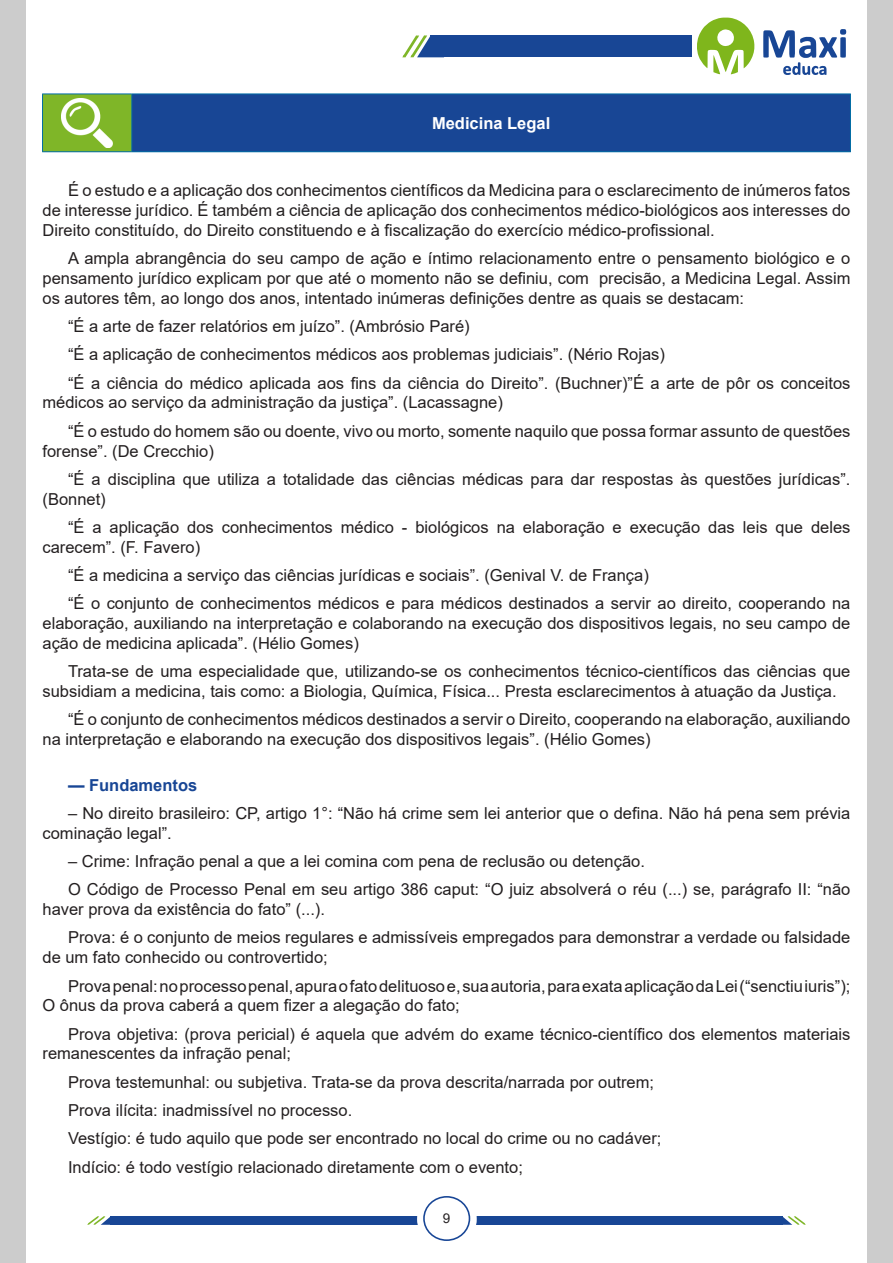
<style>
.page{position:relative;width:893px;height:1263px;background:#fff}
.page>*{position:absolute;margin:0;border:0;box-sizing:border-box;transform-origin:0 0}
.t1{font:16.5px/19.8px "Arial";color:#231f20}
.t2{font:700 16.5px "Arial";color:#fff}
.t3{font:700 16.5px "Arial";color:#184695}
.t4{font:13.5px "Arial";color:#231f20}
</style>
<div class="page">
<div style="left:431px;top:35px;width:261px;height:22px;background:#184695"></div>
<svg style="left:697px;top:17px;width:58px;height:58px"></svg>
<svg style="left:763px;top:29px;width:83px;height:46px"></svg>
<svg style="left:402px;top:35px;width:42px;height:23px"></svg>
<div style="left:0;top:0;width:26px;height:1263px;background:#ccc"></div>
<div style="left:867px;top:0;width:26px;height:1263px;background:#ccc"></div>
<div style="left:111px;top:1216px;width:312px;height:9px;background:#184695"></div>
<svg style="left:87px;top:1216px;width:24px;height:9px"></svg>
<div style="left:470px;top:1216px;width:312px;height:9px;background:#184695"></div>
<svg style="left:782px;top:1216px;width:24px;height:9px"></svg>
<div style="left:418px;top:1192px;width:58px;height:55px;background:#fff;border-radius:50%"></div>
<div style="left:417px;top:1191px;width:60px;height:57px;border:2px solid #fff;border-radius:50%"></div>
<div style="left:423px;top:1196px;width:47px;height:45px;border:2px solid #184696;border-radius:50%"></div>
<div style="left:43px;top:94px;width:89px;height:58px;background:#7fb628"></div>
<div style="left:132px;top:94px;width:718px;height:58px;background:#184695"></div>
<hr style="left:42px;top:94px;width:90px;height:1px;background:#036ea6">
<hr style="left:42px;top:94px;width:1px;height:57px;background:#036ea6">
<hr style="left:42px;top:151px;width:90px;height:1px;background:#036ea6">
<hr style="left:132px;top:94px;width:719px;height:1px;background:#036ea6">
<hr style="left:131px;top:94px;width:1px;height:57px;background:#036ea6">
<hr style="left:850px;top:94px;width:1px;height:57px;background:#036ea6">
<hr style="left:132px;top:151px;width:719px;height:1px;background:#036ea6">
<img style="left:62px;top:98px;width:50px;height:49px">
<p class="t2" style="left:432px;top:111px;width:120px">Medicina Legal</p>
<p class="t1" style="left:43px;top:180px;width:809px;text-align:justify;text-indent:26px">É o estudo e a aplicação dos conhecimentos científicos da Medicina para o esclarecimento de inúmeros fatos de interesse jurídico. É também a ciência de aplicação dos conhecimentos médico-biológicos aos interesses do Direito constituído, do Direito constituendo e à fiscalização do exercício médico-profissional.</p>
<p class="t1" style="left:43px;top:248px;width:809px;text-align:justify;text-indent:26px">A ampla abrangência do seu campo de ação e íntimo relacionamento entre o pensamento biológico e o pensamento jurídico explicam por que até o momento não se definiu, com precisão, a Medicina Legal. Assim os autores têm, ao longo dos anos, intentado inúmeras definições dentre as quais se destacam:</p>
<p class="t1" style="left:68px;top:316px;width:403px">“É a arte de fazer relatórios em juízo”. (Ambrósio Paré)</p>
<p class="t1" style="left:68px;top:345px;width:598px">“É a aplicação de conhecimentos médicos aos problemas judiciais”. (Nério Rojas)</p>
<p class="t1" style="left:43px;top:373px;width:809px;text-indent:26px">“É a ciência do médico aplicada aos fins da ciência do Direito”. (Buchner)”É a arte de pôr os conceitos médicos ao serviço da administração da justiça”. (Lacassagne)</p>
<p class="t1" style="left:43px;top:421px;width:809px;text-indent:26px">“É o estudo do homem são ou doente, vivo ou morto, somente naquilo que possa formar assunto de questões forense”. (De Crecchio)</p>
<p class="t1" style="left:43px;top:469px;width:809px;text-indent:26px">“É a disciplina que utiliza a totalidade das ciências médicas para dar respostas às questões jurídicas”. (Bonnet)</p>
<p class="t1" style="left:43px;top:517px;width:809px;text-indent:26px">“É a aplicação dos conhecimentos médico - biológicos na elaboração e execução das leis que deles carecem”. (F. Favero)</p>
<p class="t1" style="left:68px;top:565px;width:582px">“É a medicina a serviço das ciências jurídicas e sociais”. (Genival V. de França)</p>
<p class="t1" style="left:43px;top:594px;width:809px;text-align:justify;text-indent:26px">“É o conjunto de conhecimentos médicos e para médicos destinados a servir ao direito, cooperando na elaboração, auxiliando na interpretação e colaborando na execução dos dispositivos legais, no seu campo de ação de medicina aplicada”. (Hélio Gomes)</p>
<p class="t1" style="left:43px;top:661px;width:809px;text-indent:26px">Trata-se de uma especialidade que, utilizando-se os conhecimentos técnico-científicos das ciências que subsidiam a medicina, tais como: a Biologia, Química, Física... Presta esclarecimentos à atuação da Justiça.</p>
<p class="t1" style="left:43px;top:710px;width:809px;text-indent:26px">“É o conjunto de conhecimentos médicos destinados a servir o Direito, cooperando na elaboração, auxiliando na interpretação e elaborando na execução dos dispositivos legais”. (Hélio Gomes)</p>
<p class="t3" style="left:68px;top:773px;width:131px">— Fundamentos</p>
<p class="t1" style="left:43px;top:803px;width:809px;text-indent:26px">– No direito brasileiro: CP, artigo 1°: “Não há crime sem lei anterior que o defina. Não há pena sem prévia cominação legal”.</p>
<p class="t1" style="left:68px;top:851px;width:578px">– Crime: Infração penal a que a lei comina com pena de reclusão ou detenção.</p>
<p class="t1" style="left:43px;top:879px;width:809px;text-indent:26px">O Código de Processo Penal em seu artigo 386 caput: “O juiz absolverá o réu (...) se, parágrafo II: “não haver prova da existência do fato” (...).</p>
<p class="t1" style="left:43px;top:927px;width:809px;text-indent:26px">Prova: é o conjunto de meios regulares e admissíveis empregados para demonstrar a verdade ou falsidade de um fato conhecido ou controvertido;</p>
<p class="t1" style="left:43px;top:976px;width:809px;text-indent:26px">Prova penal: no processo penal, apura o fato delituoso e, sua autoria, para exata aplicação da Lei (“senctiu iuris”);<br>O ônus da prova caberá a quem fizer a alegação do fato;</p>
<p class="t1" style="left:43px;top:1024px;width:809px;text-indent:26px">Prova objetiva: (prova pericial) é aquela que advém do exame técnico-científico dos elementos materiais remanescentes da infração penal;</p>
<p class="t1" style="left:68px;top:1072px;width:588px">Prova testemunhal: ou subjetiva. Trata-se da prova descrita/narrada por outrem;</p>
<p class="t1" style="left:68px;top:1100px;width:286px">Prova ilícita: inadmissível no processo.</p>
<p class="t1" style="left:68px;top:1128px;width:595px">Vestígio: é tudo aquilo que pode ser encontrado no local do crime ou no cadáver;</p>
<p class="t1" style="left:68px;top:1157px;width:456px">Indício: é todo vestígio relacionado diretamente com o evento;</p>
<p class="t4" style="left:443px;top:1209px;width:9px">9</p>
</div>
